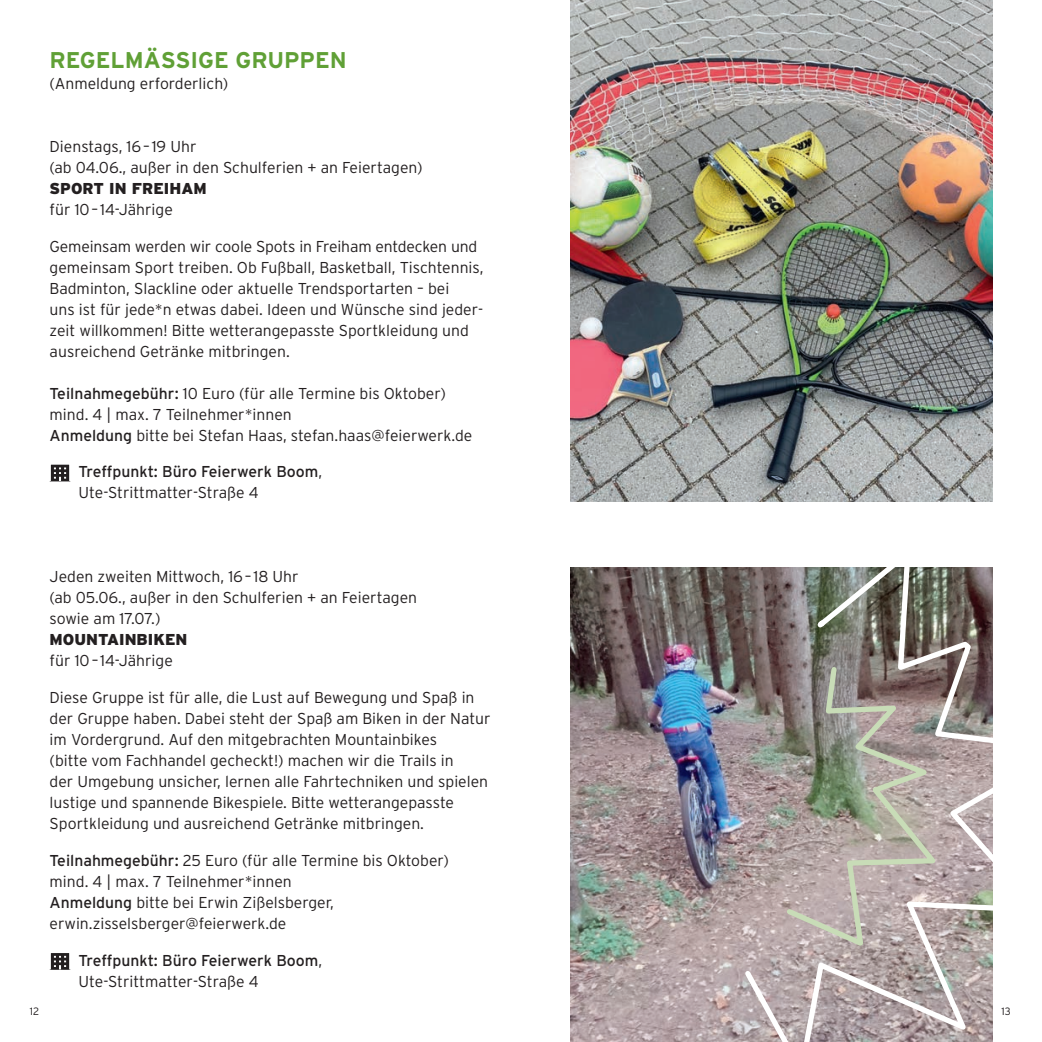
<style>
.page{position:relative;width:1042px;height:1042px;background:#fff}
.page>*{position:absolute;margin:0;border:0;box-sizing:border-box;transform-origin:0 0}
.t1{font:700 22.75px "Interstate";color:#60a036}
.t2{font:300 15.75px/21px "Interstate";color:#231f20}
.t3{font:15.75px/21px "Interstate";color:#231f20}
.t4{font:900 15.75px "Interstate";color:#231f20}
.t5{font:300 10.67px "Interstate";color:#231f20}
.s1{font-weight:400}
.s2{font-weight:300}
</style>
<div class="page">
<svg style="left:50px;top:465px;width:20px;height:16px"></svg>
<svg style="left:50px;top:953px;width:20px;height:17px"></svg>
<img style="left:570px;top:567px;width:170px;height:475px">
<img style="left:570px;top:0;width:422px;height:501px">
<img style="left:740px;top:386px;width:253px;height:656px">
<svg style="left:782px;top:664px;width:161px;height:287px;background:#a69f98"></svg>
<h1 class="t1" style="left:50px;top:47px;width:299px">REGELMÄSSIGE GRUPPEN</h1>
<p class="t2" style="left:50px;top:73px;width:180px">(Anmeldung erforderlich)</p>
<p class="t2" style="left:50px;top:136px;width:374px">Dienstags, 16–19 Uhr<br>(ab 04.06., außer in den Schulferien + an Feiertagen)</p>
<p class="t4" style="left:50px;top:179px;width:159px">SPORT IN FREIHAM</p>
<p class="t2" style="left:50px;top:199px;width:125px">für 10–14-Jährige</p>
<p class="t2" style="left:50px;top:235px;width:435px">Gemeinsam werden wir coole Spots in Freiham entdecken und gemeinsam Sport treiben. Ob Fußball, Basketball, Tischtennis, Badminton, Slackline oder aktuelle Trendsportarten – bei<br>uns ist für jede*n etwas dabei. Ideen und Wünsche sind jeder&shy;zeit willkommen! Bitte wetterangepasste Sportkleidung und ausreichend Getränke mitbringen.</p>
<p class="t2" style="left:50px;top:382px;width:424px"><span class="s1">Teilnahmegebühr:</span> 10 Euro (für alle Termine bis Oktober) mind. 4 | max. 7 Teilnehmer*innen<br><span class="s1">Anmeldung</span> bitte bei Stefan Haas, stefan.haas@feierwerk.de</p>
<p class="t3" style="left:79px;top:461px;width:245px">Treffpunkt: Büro Feierwerk Boom<span class="s2">,<br>Ute-Strittmatter-Straße 4</span></p>
<p class="t2" style="left:50px;top:566px;width:369px">Jeden zweiten Mittwoch, 16–18 Uhr<br>(ab 05.06., außer in den Schulferien + an Feiertagen sowie am 17.07.)</p>
<p class="t4" style="left:50px;top:631px;width:139px">MOUNTAINBIKEN</p>
<p class="t2" style="left:50px;top:650px;width:125px">für 10–14-Jährige</p>
<p class="t2" style="left:50px;top:687px;width:442px">Diese Gruppe ist für alle, die Lust auf Bewegung und Spaß in der Gruppe haben. Dabei steht der Spaß am Biken in der Natur im Vordergrund. Auf den mitgebrachten Mountainbikes<br>(bitte vom Fachhandel gecheckt!) machen wir die Trails in<br>der Umgebung unsicher, lernen alle Fahrtechniken und spielen lustige und spannende Bikespiele. Bitte wetterangepasste Sportkleidung und ausreichend Getränke mitbringen.</p>
<p class="t2" style="left:50px;top:850px;width:401px"><span class="s1">Teilnahmegebühr:</span> 25 Euro (für alle Termine bis Oktober) mind. 4 | max. 7 Teilnehmer*innen<br><span class="s1">Anmeldung</span> bitte bei Erwin Zißelsberger, erwin.zisselsberger@feierwerk.de</p>
<p class="t3" style="left:79px;top:949px;width:245px">Treffpunkt: Büro Feierwerk Boom<span class="s2">,<br>Ute-Strittmatter-Straße 4</span></p>
<p class="t5" style="left:30px;top:1004px;width:11px">12</p>
<p class="t5" style="left:1001px;top:1004px;width:11px">13</p>
</div>
